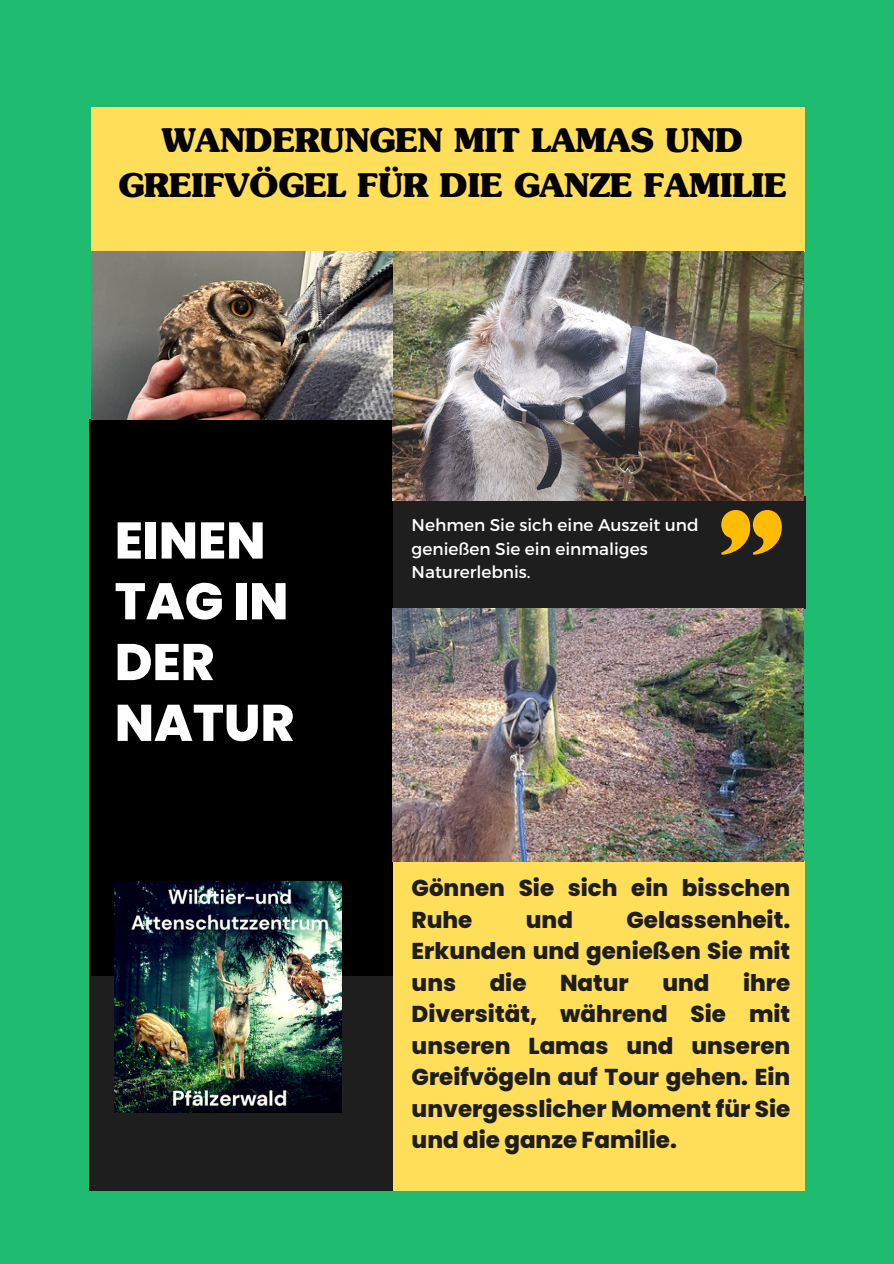
<style>
.page{position:relative;width:894px;height:1264px;background:#fff}
.page>*{position:absolute;margin:0;border:0;box-sizing:border-box;transform-origin:0 0}
.t1{font:800 51.3px/60.8px "Poppins";color:#fff}
.t2{font:700 32.4px/45px "Souvenir Std";color:#010101;text-align:center}
.t3{font:800 22.95px/31.5px "Poppins";color:#1e1e1e;text-align:justify}
.t4{font:16.95px/23.7px "Montserrat";color:#fff}
</style>
<div class="page">
<div style="left:0;top:0;width:893px;height:1263px;background:#1fbb71"></div>
<div style="left:89px;top:419px;width:311px;height:771px;background:#000"></div>
<div style="left:393px;top:861px;width:411px;height:329px;background:#ffde59"></div>
<div style="left:393px;top:496px;width:411px;height:113px;background:#1e1e1e"></div>
<div style="left:91px;top:976px;width:302px;height:214px;background:#1e1e1e"></div>
<div style="left:91px;top:107px;width:713px;height:144px;background:#ffde59"></div>
<svg style="left:721px;top:510px;width:60px;height:45px"></svg>
<img style="left:115px;top:881px;width:226px;height:231px">
<img style="left:393px;top:251px;width:410px;height:249px">
<img style="left:393px;top:609px;width:410px;height:252px">
<img style="left:91px;top:251px;width:302px;height:168px">
<h1 class="t2" style="left:118px;top:120px;width:669px">WANDERUNGEN MIT LAMAS UND<br>GREIFVÖGEL FÜR DIE GANZE FAMILIE</h1>
<p class="t1" style="left:115px;top:510px;width:181px">EINEN<br>TAG IN<br>DER<br>NATUR</p>
<p class="t4" style="left:411px;top:512px;width:288px">Nehmen Sie sich eine Auszeit und genießen Sie ein einmaliges<br>Naturerlebnis.</p>
<p class="t3" style="left:411px;top:872px;width:380px">Gönnen Sie sich ein bisschen<br>Ruhe</p>
<p class="t3" style="left:411px;top:904px;width:380px;text-indent:215px">Gelassenheit.<br>Erkunden und genießen Sie mit uns</p>
<p class="t3" style="left:525px;top:904px;width:49px">und</p>
<p class="t3" style="left:411px;top:967px;width:380px;text-indent:331px">ihre Diversität, während Sie mit unseren Lamas und unseren Greifvögeln auf Tour gehen. Ein unvergesslicher Moment für Sie und die ganze Familie.</p>
<p class="t3" style="left:489px;top:967px;width:38px">die</p>
<p class="t3" style="left:560px;top:967px;width:70px">Natur</p>
<p class="t3" style="left:662px;top:967px;width:49px">und</p>
</div>
